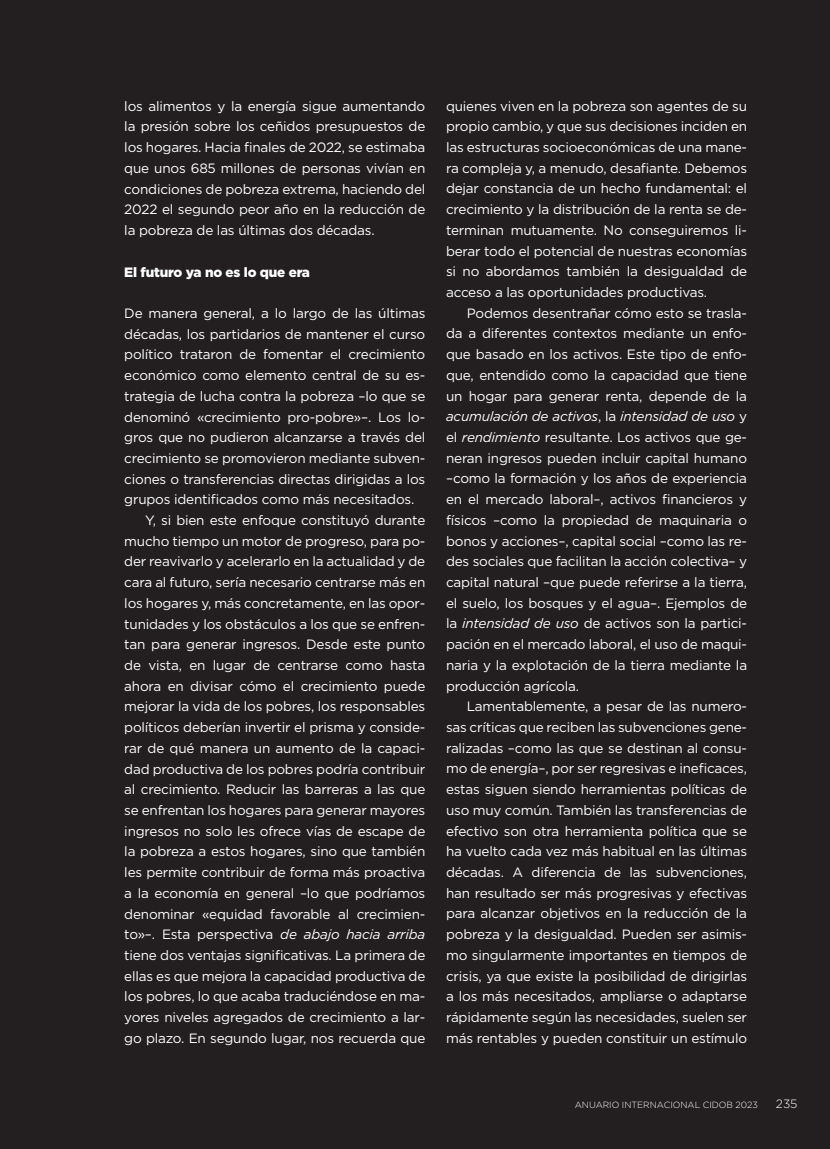
<style>
.page{position:relative;width:830px;height:1149px;background:#fff}
.page>*{position:absolute;margin:0;border:0;box-sizing:border-box;transform-origin:0 0}
.t1{font:13.5px/20.7px "Gotham";letter-spacing:-.015em;color:#fff;text-align:justify}
.t2{font:900 13.5px "Gotham";letter-spacing:-.015em;color:#fff}
.t3{font:300 12px "Gotham";color:#fff}
.t4{font:300 9px "Gotham";color:#fff}
.s1{font-style:italic}
</style>
<div class="page">
<div style="left:0;top:0;width:829px;height:1148px;background:#231f20"></div>
<p class="t1" style="left:124px;top:95px;width:302px">los alimentos y la energía sigue aumentando la presión sobre los ceñidos presupuestos de los hogares. Hacia finales de 2022, se estimaba que unos 685 millones de personas vivían en condiciones de pobreza extrema, haciendo del 2022 el segundo peor año en la reducción de la pobreza de las últimas dos décadas.</p>
<p class="t2" style="left:124px;top:262px;width:187px">El futuro ya no es lo que era</p>
<p class="t1" style="left:124px;top:302px;width:302px">De manera general, a lo largo de las últimas</p>
<p class="t1" style="left:124px;top:323px;width:302px">décadas, los partidarios de mantener el curso</p>
<p class="t1" style="left:124px;top:344px;width:302px">político trataron de fomentar el crecimiento</p>
<p class="t1" style="left:124px;top:364px;width:302px">económico como elemento central de su es-</p>
<p class="t1" style="left:124px;top:385px;width:302px">trategia de lucha contra la pobreza –lo que se</p>
<p class="t1" style="left:124px;top:406px;width:302px">denominó «crecimiento pro-pobre»–. Los lo-</p>
<p class="t1" style="left:124px;top:426px;width:302px">gros que no pudieron alcanzarse a través del</p>
<p class="t1" style="left:124px;top:447px;width:302px">crecimiento se promovieron mediante subven-</p>
<p class="t1" style="left:124px;top:468px;width:302px">ciones o transferencias directas dirigidas a los</p>
<p class="t1" style="left:124px;top:489px;width:291px">grupos identificados como más necesitados.</p>
<p class="t1" style="left:145px;top:509px;width:282px">Y, si bien este enfoque constituyó durante</p>
<p class="t1" style="left:124px;top:530px;width:302px">mucho tiempo un motor de progreso, para po-</p>
<p class="t1" style="left:124px;top:551px;width:302px">der reavivarlo y acelerarlo en la actualidad y de</p>
<p class="t1" style="left:124px;top:571px;width:302px">cara al futuro, sería necesario centrarse más en</p>
<p class="t1" style="left:124px;top:592px;width:302px">los hogares y, más concretamente, en las opor-</p>
<p class="t1" style="left:124px;top:613px;width:302px">tunidades y los obstáculos a los que se enfren-</p>
<p class="t1" style="left:124px;top:633px;width:302px">tan para generar ingresos. Desde este punto</p>
<p class="t1" style="left:124px;top:654px;width:302px">de vista, en lugar de centrarse como hasta</p>
<p class="t1" style="left:124px;top:675px;width:302px">ahora en divisar cómo el crecimiento puede</p>
<p class="t1" style="left:124px;top:695px;width:302px">mejorar la vida de los pobres, los responsables</p>
<p class="t1" style="left:124px;top:716px;width:302px">políticos deberían invertir el prisma y conside-</p>
<p class="t1" style="left:124px;top:737px;width:302px">rar de qué manera un aumento de la capaci-</p>
<p class="t1" style="left:124px;top:758px;width:302px">dad productiva de los pobres podría contribuir</p>
<p class="t1" style="left:124px;top:778px;width:302px">al crecimiento. Reducir las barreras a las que</p>
<p class="t1" style="left:124px;top:799px;width:302px">se enfrentan los hogares para generar mayores</p>
<p class="t1" style="left:124px;top:820px;width:302px">ingresos no solo les ofrece vías de escape de</p>
<p class="t1" style="left:124px;top:840px;width:302px">la pobreza a estos hogares, sino que también</p>
<p class="t1" style="left:124px;top:861px;width:302px">les permite contribuir de forma más proactiva</p>
<p class="t1" style="left:124px;top:882px;width:302px">a la economía en general –lo que podríamos</p>
<p class="t1" style="left:124px;top:902px;width:302px">denominar «equidad favorable al crecimien-</p>
<p class="t1" style="left:124px;top:923px;width:302px">to»–. Esta perspectiva <span class="s1">de abajo hacia arriba</span></p>
<p class="t1" style="left:124px;top:944px;width:302px">tiene dos ventajas significativas. La primera de</p>
<p class="t1" style="left:124px;top:965px;width:302px">ellas es que mejora la capacidad productiva de</p>
<p class="t1" style="left:124px;top:985px;width:302px">los pobres, lo que acaba traduciéndose en ma-</p>
<p class="t1" style="left:124px;top:1006px;width:302px">yores niveles agregados de crecimiento a lar-</p>
<p class="t1" style="left:124px;top:1027px;width:302px">go plazo. En segundo lugar, nos recuerda que</p>
<p class="t1" style="left:446px;top:95px;width:302px">quienes viven en la pobreza son agentes de su propio cambio, y que sus decisiones inciden en las estructuras socioeconómicas de una mane&shy;ra compleja y, a menudo, desafiante. Debemos dejar constancia de un hecho fundamental: el crecimiento y la distribución de la renta se de&shy;terminan mutuamente. No conseguiremos li&shy;berar todo el potencial de nuestras economías si no abordamos también la desigualdad de acceso a las oportunidades productivas.</p>
<p class="t1" style="left:446px;top:302px;width:302px;text-indent:21px">Podemos desentrañar cómo esto se trasla&shy;da a diferentes contextos mediante un enfo&shy;que basado en los activos. Este tipo de enfo&shy;que, entendido como la capacidad que tiene un hogar para generar renta, depende de la <span class="s1">acumulación de activos</span>, la <span class="s1">intensidad de uso</span> y el <span class="s1">rendimiento</span> resultante. Los activos que ge&shy;neran ingresos pueden incluir capital humano –como la formación y los años de experiencia en el mercado laboral–, activos financieros y físicos –como la propiedad de maquinaria o bonos y acciones–, capital social –como las re&shy;des sociales que facilitan la acción colectiva– y capital natural –que puede referirse a la tierra, el suelo, los bosques y el agua–. Ejemplos de la <span class="s1">intensidad de uso</span> de activos son la partici&shy;pación en el mercado laboral, el uso de maqui&shy;naria y la explotación de la tierra mediante la producción agrícola.</p>
<p class="t1" style="left:446px;top:695px;width:302px;text-indent:21px">Lamentablemente, a pesar de las numero&shy;sas críticas que reciben las subvenciones gene&shy;ralizadas –como las que se destinan al consu&shy;mo de energía–, por ser regresivas e ineficaces, estas siguen siendo herramientas políticas de uso muy común. También las transferencias de efectivo son otra herramienta política que se ha vuelto cada vez más habitual en las últimas décadas. A diferencia de las subvenciones, han resultado ser más progresivas y efectivas para alcanzar objetivos en la reducción de la pobreza y la desigualdad. Pueden ser asimis&shy;mo singularmente importantes en tiempos de crisis, ya que existe la posibilidad de dirigirlas a los más necesitados, ampliarse o adaptarse rápidamente según las necesidades, suelen ser más rentables y pueden constituir un estímulo</p>
<p class="t4" style="left:574px;top:1098px;width:184px">ANUARIO INTERNACIONAL CIDOB 2023</p>
<p class="t3" style="left:775px;top:1095px;width:23px">235</p>
</div>
